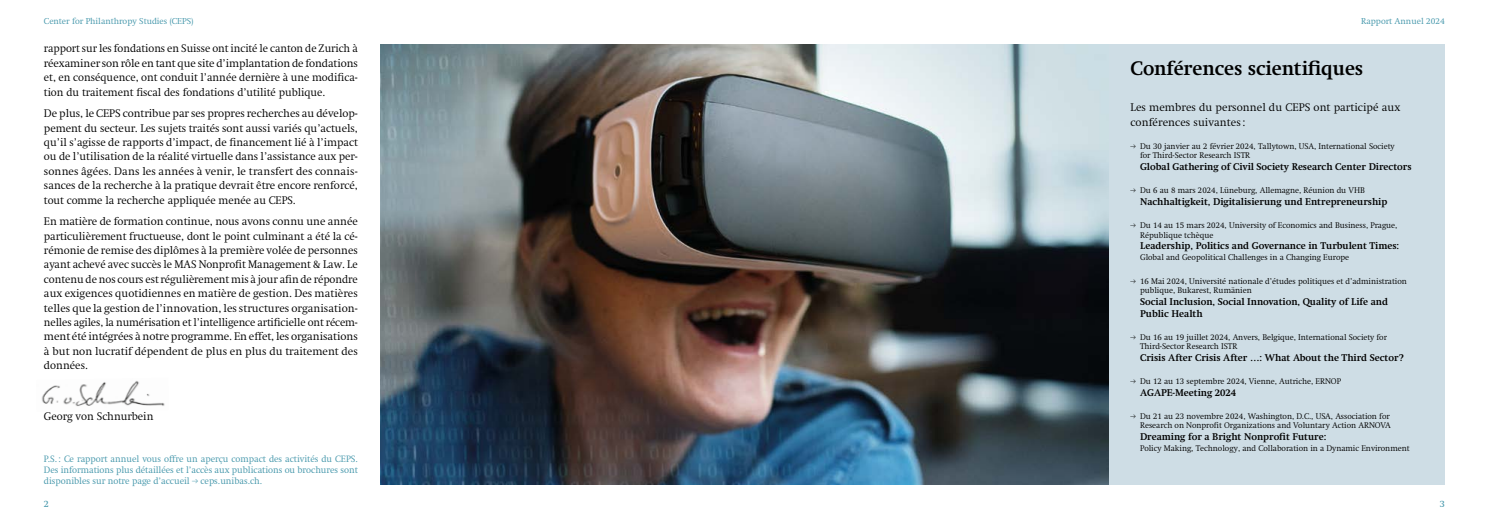
<style>
.page{position:relative;width:1489px;height:527px;background:#fff}
.page>*{position:absolute;margin:0;border:0;box-sizing:border-box;transform-origin:0 0}
.Titel{font:700 20px "Swift LT Std";letter-spacing:-.005em;color:#000}
.Lauftext{font:300 11.25px/14.4px "Swift LT Std";color:#000;text-align:justify}
.Lauftext-2{font:700 10px/11.6px "Swift LT Std";letter-spacing:-.005em;color:#000}
.t1{font:9.5px "Swift LT Std";color:#4396aa}
.Lauftext-3{font:300 9.38px/11.2px "Swift LT Std";letter-spacing:-.005em;color:#4396aa;text-align:justify}
.t2{font:300 8.75px "Swift LT Std";color:#4396aa}
.Lauftext-4{font:300 8.38px/9.1px "Swift LT Std";letter-spacing:-.005em;color:#000}
.s1{font-family:"Catalog";font-weight:700}
</style>
<div class="page">
<div style="left:381px;top:44px;width:1063px;height:440px;background:#cedde5"></div>
<img style="left:381px;top:44px;width:726px;height:440px">
<img style="left:41px;top:381px;width:124px;height:26px">
<p class="t2" style="left:44px;top:16px;width:151px">Center for Philanthropy Studies (CEPS)</p>
<p class="t2" style="left:1360px;top:16px;width:85px">Rapport Annuel 2024</p>
<p class="Titel" style="left:1130px;top:57px;width:234px">Conférences scientifiques</p>
<p class="Lauftext" style="left:1130px;top:100px;width:271px;line-height:14.8px">Les membres du personnel du CEPS ont participé aux conférences suivantes:</p>
<p class="Lauftext-4" style="left:1139px;top:142px;width:256px;text-indent:-10px"><span class="s1">→</span> Du 30 janvier au 2 février 2024, Tallytown, USA, International Society for Third-Sector Research ISTR</p>
<p class="Lauftext-2" style="left:1139px;top:161px;width:273px">Global Gathering of Civil Society Research Center Directors</p>
<p class="Lauftext-4" style="left:1130px;top:186px;width:236px"><span class="s1">→</span> Du 6 au 8 mars 2024, Lüneburg, Allemagne, Réunion du VHB</p>
<p class="Lauftext-2" style="left:1139px;top:196px;width:249px">Nachhaltigkeit, Digitalisierung und Entrepreneurship</p>
<p class="Lauftext-4" style="left:1130px;top:221px;width:268px"><span class="s1">→</span> Du 14 au 15 mars 2024, University of Economics and Business, Prague,</p>
<p class="Lauftext-4" style="left:1139px;top:230px;width:75px">République tchèque</p>
<p class="Lauftext-2" style="left:1139px;top:240px;width:261px">Leadership, Politics and Governance in Turbulent Times:</p>
<p class="Lauftext-4" style="left:1139px;top:252px;width:211px">Global and Geopolitical Challenges in a Changing Europe</p>
<p class="Lauftext-4" style="left:1130px;top:277px;width:278px"><span class="s1">→</span> 16 Mai 2024, Université nationale d’études politiques et d’administration</p>
<p class="Lauftext-4" style="left:1139px;top:286px;width:113px">publique, Bukarest, Rumänien</p>
<p class="Lauftext-2" style="left:1139px;top:296px;width:249px">Social Inclusion, Social Innovation, Quality of Life and<br>Public Health</p>
<p class="Lauftext-4" style="left:1139px;top:332px;width:248px;text-indent:-10px"><span class="s1">→</span> Du 16 au 19 juillet 2024, Anvers, Belgique, International Society for<br>Third-Sector Research ISTR</p>
<p class="Lauftext-2" style="left:1139px;top:351px;width:265px">Crisis After Crisis After …: What About the Third Sector?</p>
<p class="Lauftext-4" style="left:1130px;top:377px;width:212px"><span class="s1">→</span> Du 12 au 13 septembre 2024, Vienne, Autriche, ERNOP</p>
<p class="Lauftext-2" style="left:1139px;top:386px;width:97px">AGAPE-Meeting 2024</p>
<p class="Lauftext-4" style="left:1130px;top:411px;width:262px;text-align:right"><span class="s1">→</span> Du 21 au 23 novembre 2024, Washington, D.C., USA, Association for<br>Research on Nonprofit Organizations and Voluntary Action ARNOVA</p>
<p class="Lauftext-2" style="left:1139px;top:430px;width:188px">Dreaming for a Bright Nonprofit Future:</p>
<p class="Lauftext-4" style="left:1139px;top:443px;width:271px">Policy Making, Technology, and Collaboration in a Dynamic Environment</p>
<p class="Lauftext" style="left:44px;top:42px;width:315px">rapport sur les fondations en Suisse ont incité le canton de Zurich à réexaminer son rôle en tant que site d’implantation de fondations et, en conséquence, ont conduit l’année dernière à une modifica&shy;tion du traitement fiscal des fondations d’utilité publique.</p>
<p class="Lauftext" style="left:44px;top:106px;width:315px">De plus, le CEPS contribue par ses propres recherches au dévelop&shy;pement du secteur. Les sujets traités sont aussi variés qu’actuels, qu’il s’agisse de rapports d’impact, de financement lié à l’impact ou de l’utilisation de la réalité virtuelle dans l’assistance aux per&shy;sonnes âgées. Dans les années à venir, le transfert des connais&shy;sances de la recherche à la pratique devrait être encore renforcé, tout comme la recherche appliquée menée au CEPS.</p>
<p class="Lauftext" style="left:44px;top:214px;width:315px">En matière de formation continue, nous avons connu une année particulièrement fructueuse, dont le point culminant a été la cé&shy;rémonie de remise des diplômes à la première volée de personnes ayant achevé avec succès le MAS Nonprofit Management &amp; Law. Le contenu de nos cours est régulièrement mis à jour afin de répondre aux exigences quotidiennes en matière de gestion. Des matières telles que la gestion de l’innovation, les structures organisation&shy;nelles agiles, la numérisation et l’intelligence artificielle ont récem&shy;ment été intégrées à notre programme. En effet, les organisations à but non lucratif dépendent de plus en plus du traitement des données.</p>
<p class="Lauftext" style="left:44px;top:408px;width:111px">Georg von Schnurbein</p>
<p class="Lauftext-3" style="left:44px;top:452px;width:315px">P.S.: Ce rapport annuel vous offre un aperçu compact des activités du CEPS.<br>Des informations plus détaillées et l’accès aux publications ou brochures sont disponibles sur notre page d’accueil <span class="s1">→</span> ceps.unibas.ch.</p>
<p class="t1" style="left:44px;top:498px;width:7px">2</p>
<p class="t1" style="left:1439px;top:498px;width:7px">3</p>
</div>
